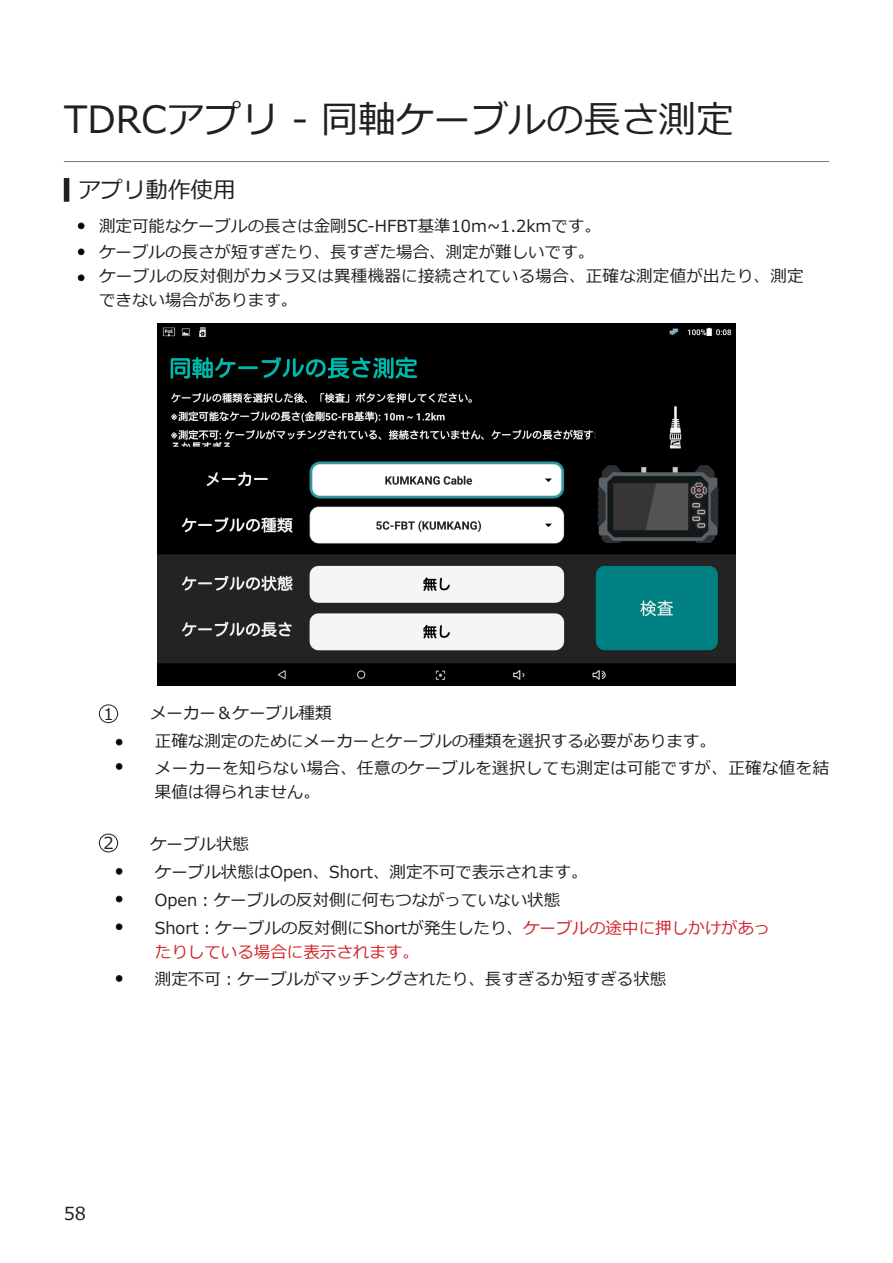
<style>
.page{position:relative;width:893px;height:1263px;background:#fff}
.page>*{position:absolute;margin:0;border:0;box-sizing:border-box;transform-origin:0 0}
._1번{font:37.5px "Meiryo";color:#231f20}
._1번-2{font:22.5px "Meiryo";color:#231f20}
.t1{font:18px "Meiryo";color:#231f20}
._1번-3{font:16.5px/24px "Meiryo";color:#231f20}
._1번-4{font:16.5px/24px "Meiryo";color:#d1232a}
._1번-5{font:16.5px/24px "Meiryo";letter-spacing:.02em;color:#231f20}
.s1{color:#231f20}
</style>
<div class="page">
<hr style="left:64px;top:161px;width:765px;height:1px;background:#6c7b81">
<svg style="left:64px;top:178px;width:5px;height:24px"></svg>
<svg style="left:78px;top:223px;width:6px;height:6px"></svg>
<svg style="left:78px;top:249px;width:6px;height:6px"></svg>
<svg style="left:78px;top:275px;width:6px;height:6px"></svg>
<svg style="left:116px;top:739px;width:6px;height:6px"></svg>
<div style="left:99px;top:705px;width:19px;height:18px;border:1px solid #231f20;border-radius:50%"></div>
<svg style="left:116px;top:868px;width:6px;height:6px"></svg>
<svg style="left:116px;top:896px;width:6px;height:6px"></svg>
<svg style="left:116px;top:924px;width:6px;height:6px"></svg>
<svg style="left:116px;top:975px;width:6px;height:6px"></svg>
<div style="left:99px;top:834px;width:19px;height:18px;border:1px solid #231f20;border-radius:50%"></div>
<svg style="left:116px;top:763px;width:6px;height:6px"></svg>
<img style="left:157px;top:323px;width:579px;height:362px">
<p class="_1번" style="left:64px;top:93px;width:671px">TDRCアプリ - 同軸ケーブルの長さ測定</p>
<p class="_1번-2" style="left:78px;top:174px;width:159px">アプリ動作使用</p>
<p class="_1번-3" style="left:99px;top:214px;width:503px">測定可能なケーブルの長さは金剛5C-HFBT基準10m~1.2kmです。</p>
<p class="_1번-3" style="left:99px;top:240px;width:496px">ケーブルの長さが短すぎたり、長すぎた場合、測定が難しいです。</p>
<p class="_1번-3" style="left:99px;top:265px;width:706px">ケーブルの反対側がカメラ又は異種機器に接続されている場合、正確な測定値が出たり、測定できない場合があります。</p>
<p class="_1번-3" style="left:103px;top:703px;width:12px">1</p>
<p class="_1번-3" style="left:150px;top:702px;width:183px">メーカー＆ケーブル種類</p>
<p class="_1번-3" style="left:155px;top:730px;width:562px">正確な測定のためにメーカーとケーブルの種類を選択する必要があります。</p>
<p class="_1번-3" style="left:103px;top:832px;width:12px">2</p>
<p class="_1번-5" style="left:155px;top:756px;width:676px">メーカーを知らない場合、任意のケーブルを選択しても測定は可能ですが、正確な値を結果値は得られません。</p>
<p class="_1번-3" style="left:150px;top:833px;width:100px">ケーブル状態</p>
<p class="_1번-3" style="left:155px;top:861px;width:434px">ケーブル状態はOpen、Short、測定不可で表示されます。</p>
<p class="_1번-3" style="left:155px;top:889px;width:407px">Open：ケーブルの反対側に何もつながっていない状態</p>
<p class="_1번-4" style="left:155px;top:916px;width:617px"><span class="s1">Short：ケーブルの反対側にShortが発生したり、</span>ケーブルの途中に押しかけがあったりしている場合に表示されます。</p>
<p class="_1번-3" style="left:155px;top:968px;width:513px">測定不可：ケーブルがマッチングされたり、長すぎるか短すぎる状態</p>
<p class="t1" style="left:64px;top:1200px;width:24px">58</p>
</div>
